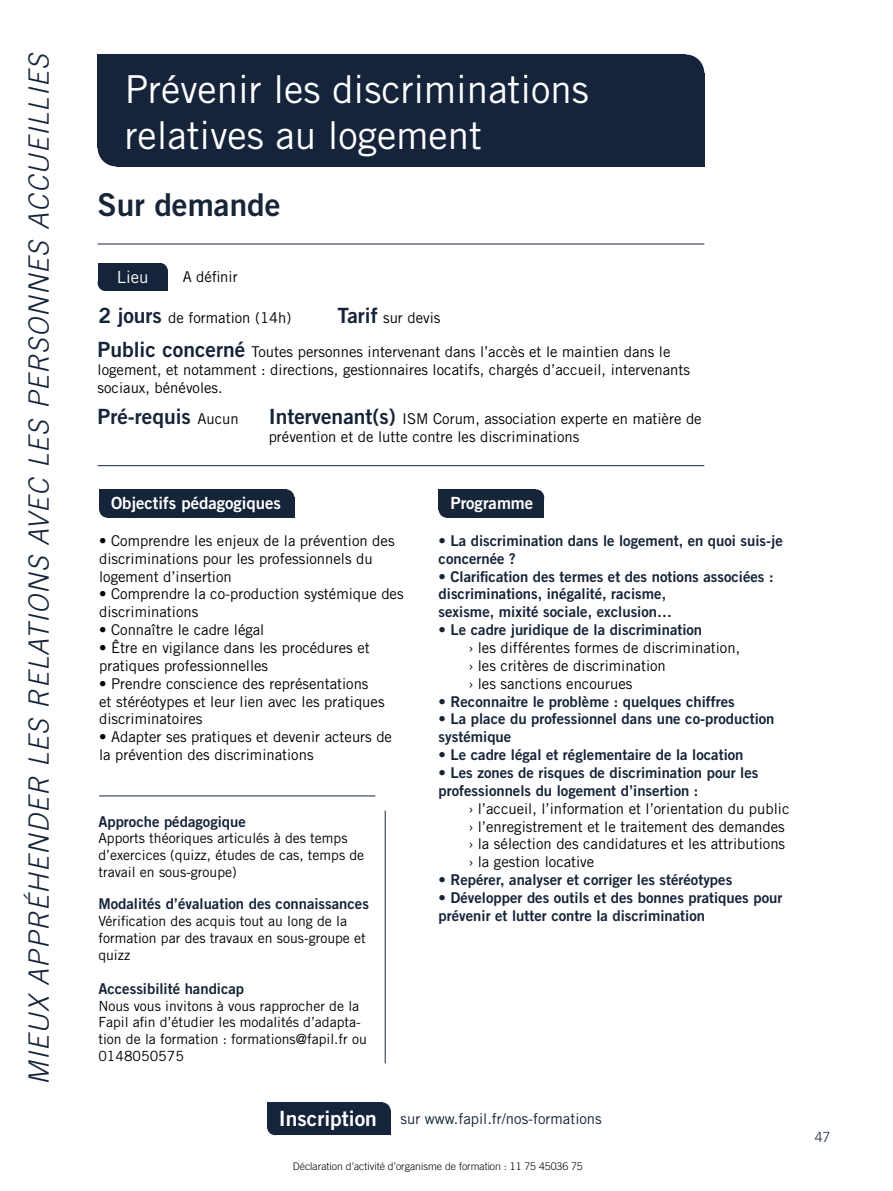
<style>
.page{position:relative;width:893px;height:1191px;background:#fff}
.page>*{position:absolute;margin:0;border:0;box-sizing:border-box;transform-origin:0 0}
.t1{font:38.5px/46.2px "Trade Gothic LT Std";color:#fff}
.t2{font:31.5px "Trade Gothic LT Std Bd 2";color:#172538}
.t3{font:italic 300 28px "Trade Gothic LT Std";letter-spacing:.05em;color:#16243b}
.t4{font:21px "Trade Gothic LT Std Bd 2";color:#162439}
.t5{font:21px "Trade Gothic LT Std Bd 2";color:#fff}
.t6{font:16.8px "Trade Gothic LT Std Bd 2";color:#fff}
.t7{font:16.8px "Trade Gothic LT Std";color:#fff}
.t8{font:14.88px/17.8px "Trade Gothic LT Std";color:#000}
.t9{font:14.88px/17.8px "Trade Gothic LT Std Bd 2";color:#162439}
.t10{font:14.88px "Trade Gothic LT Std";color:#152236}
.t11{font:14px/16.8px "Trade Gothic LT Std";color:#000}
.t12{font:300 14px "Trade Gothic LT Std";color:#16243b}
.t13{font:300 10.5px "Trade Gothic LT Std";color:#000}
.s1{font-family:"Trade Gothic LT Std Bd 2";font-size:21px;color:#162439}
.s2{font-family:"Trade Gothic LT Std";font-size:14.88px;color:#000}
</style>
<div class="page">
<div style="left:267px;top:1118px;width:16px;height:17px;background:#16243b;border-radius:50%"></div>
<div style="left:275px;top:1110px;width:116px;height:25px;background:#16243b"></div>
<div style="left:375px;top:1102px;width:16px;height:16px;background:#16243b;border-radius:50%"></div>
<div style="left:267px;top:1102px;width:116px;height:26px;background:#16243b"></div>
<div style="left:446px;top:497px;width:98px;height:20px;background:#172538"></div>
<div style="left:528px;top:489px;width:16px;height:17px;background:#162439;border-radius:50%"></div>
<div style="left:439px;top:501px;width:15px;height:16px;background:#172538;border-radius:50%"></div>
<div style="left:439px;top:489px;width:97px;height:21px;background:#172538"></div>
<div style="left:116px;top:73px;width:588px;height:93px;background:#16243b"></div>
<div style="left:668px;top:55px;width:36px;height:37px;background:#16243b;border-radius:50%"></div>
<div style="left:98px;top:129px;width:36px;height:37px;background:#16243b;border-radius:50%"></div>
<div style="left:98px;top:55px;width:588px;height:93px;background:#16243b"></div>
<div style="left:105px;top:271px;width:63px;height:20px;background:#16243b"></div>
<div style="left:152px;top:263px;width:16px;height:16px;background:#16243b;border-radius:50%"></div>
<div style="left:98px;top:275px;width:15px;height:16px;background:#16243b;border-radius:50%"></div>
<div style="left:98px;top:263px;width:62px;height:20px;background:#16243b"></div>
<hr style="left:98px;top:243px;width:606px;height:1px;background:#162439">
<hr style="left:98px;top:465px;width:606px;height:1px;background:#162439">
<div style="left:279px;top:489px;width:15px;height:17px;background:#162439;border-radius:50%"></div>
<div style="left:107px;top:497px;width:187px;height:20px;background:#162439"></div>
<div style="left:99px;top:501px;width:16px;height:16px;background:#162439;border-radius:50%"></div>
<div style="left:99px;top:489px;width:187px;height:21px;background:#162439"></div>
<hr style="left:99px;top:795px;width:276px;height:1px;background:#182538">
<hr style="left:385px;top:810px;width:1px;height:253px;background:#182538">
<p class="t3" style="left:22px;top:1085px;width:1033px;rotate:-90deg">MIEUX APPRÉHENDER LES RELATIONS AVEC LES PERSONNES ACCUEILLIES</p>
<p class="t1" style="left:125px;top:66px;width:466px">Prévenir les discriminations relatives au logement</p>
<p class="t2" style="left:98px;top:185px;width:184px">Sur demande</p>
<p class="t7" style="left:117px;top:267px;width:33px">Lieu</p>
<p class="t8" style="left:98px;top:309px;width:195px"><span class="s1">2 jours</span> de formation (14h)</p>
<p class="t8" style="left:183px;top:268px;width:56px">A définir</p>
<p class="t8" style="left:337px;top:309px;width:105px"><span class="s1">Tarif</span> sur devis</p>
<p class="t8" style="left:98px;top:342px;width:594px"><span class="s1">Public concerné</span> Toutes personnes intervenant dans l’accès et le maintien dans le logement, et notamment : directions, gestionnaires locatifs, chargés d’accueil, intervenants sociaux, bénévoles.</p>
<p class="t4" style="left:98px;top:403px;width:143px">Pré-requis <span class="s2">Aucun</span></p>
<p class="t8" style="left:269px;top:410px;width:435px"><span class="s1">Intervenant(s)</span> ISM Corum, association experte en matière de prévention et de lutte contre les discriminations</p>
<p class="t6" style="left:111px;top:493px;width:172px">Objectifs pédagogiques</p>
<p class="t8" style="left:99px;top:531px;width:297px">• Comprendre les enjeux de la prévention des discriminations pour les professionnels du logement d’insertion</p>
<p class="t8" style="left:99px;top:585px;width:306px">• Comprendre la co-production systémique des discriminations</p>
<p class="t8" style="left:99px;top:621px;width:167px">• Connaître le cadre légal</p>
<p class="t8" style="left:99px;top:638px;width:272px">• Être en vigilance dans les procédures et pratiques professionnelles</p>
<p class="t8" style="left:99px;top:674px;width:287px">• Prendre conscience des représentations et stéréotypes et leur lien avec les pratiques discriminatoires</p>
<p class="t8" style="left:99px;top:728px;width:294px">• Adapter ses pratiques et devenir acteurs de la prévention des discriminations</p>
<p class="t9" style="left:98px;top:812px;width:149px">Approche pédagogique</p>
<p class="t11" style="left:98px;top:830px;width:267px">Apports théoriques articulés à des temps d’exercices (quizz, études de cas, temps de travail en sous-groupe)</p>
<p class="t9" style="left:98px;top:894px;width:272px">Modalités d’évaluation des connaissances</p>
<p class="t11" style="left:98px;top:912px;width:269px">Vérification des acquis tout au long de la formation par des travaux en sous-groupe et quizz</p>
<p class="t9" style="left:98px;top:979px;width:147px">Accessibilité handicap</p>
<p class="t11" style="left:98px;top:997px;width:270px">Nous vous invitons à vous rapprocher de la Fapil afin d’étudier les modalités d’adapta&shy;tion de la formation : formations@fapil.fr ou 0148050575</p>
<p class="t6" style="left:450px;top:493px;width:84px">Programme</p>
<p class="t9" style="left:439px;top:531px;width:346px">• La discrimination dans le logement, en quoi suis-je concernée ?</p>
<p class="t9" style="left:439px;top:567px;width:336px">• Clarification des termes et des notions associées : discriminations, inégalité, racisme,</p>
<p class="t9" style="left:439px;top:603px;width:235px">sexisme, mixité sociale, exclusion…</p>
<p class="t9" style="left:439px;top:620px;width:265px">• Le cadre juridique de la discrimination</p>
<p class="t8" style="left:468px;top:638px;width:273px">› les différentes formes de discrimination,</p>
<p class="t8" style="left:468px;top:656px;width:199px">› les critères de discrimination</p>
<p class="t8" style="left:468px;top:674px;width:166px">› les sanctions encourues</p>
<p class="t9" style="left:439px;top:692px;width:298px">• Reconnaitre le problème : quelques chiffres</p>
<p class="t9" style="left:439px;top:710px;width:337px">• La place du professionnel dans une co-production systémique</p>
<p class="t9" style="left:439px;top:745px;width:306px">• Le cadre légal et réglementaire de la location</p>
<p class="t9" style="left:439px;top:763px;width:321px">• Les zones de risques de discrimination pour les professionnels du logement d’insertion :</p>
<p class="t8" style="left:468px;top:799px;width:323px">› l’accueil, l’information et l’orientation du public</p>
<p class="t8" style="left:468px;top:817px;width:318px">› l’enregistrement et le traitement des demandes</p>
<p class="t8" style="left:468px;top:835px;width:318px">› la sélection des candidatures et les attributions</p>
<p class="t8" style="left:468px;top:853px;width:127px">› la gestion locative</p>
<p class="t9" style="left:439px;top:870px;width:295px">• Repérer, analyser et corriger les stéréotypes</p>
<p class="t9" style="left:439px;top:888px;width:345px">• Développer des outils et des bonnes pratiques pour prévenir et lutter contre la discrimination</p>
<p class="t5" style="left:279px;top:1105px;width:100px">Inscription</p>
<p class="t10" style="left:401px;top:1110px;width:203px">sur www.fapil.fr/nos-formations</p>
<p class="t13" style="left:293px;top:1160px;width:291px">Déclaration d’activité d’organisme de formation : 11 75 45036 75</p>
<p class="t12" style="left:815px;top:1128px;width:17px">47</p>
</div>
